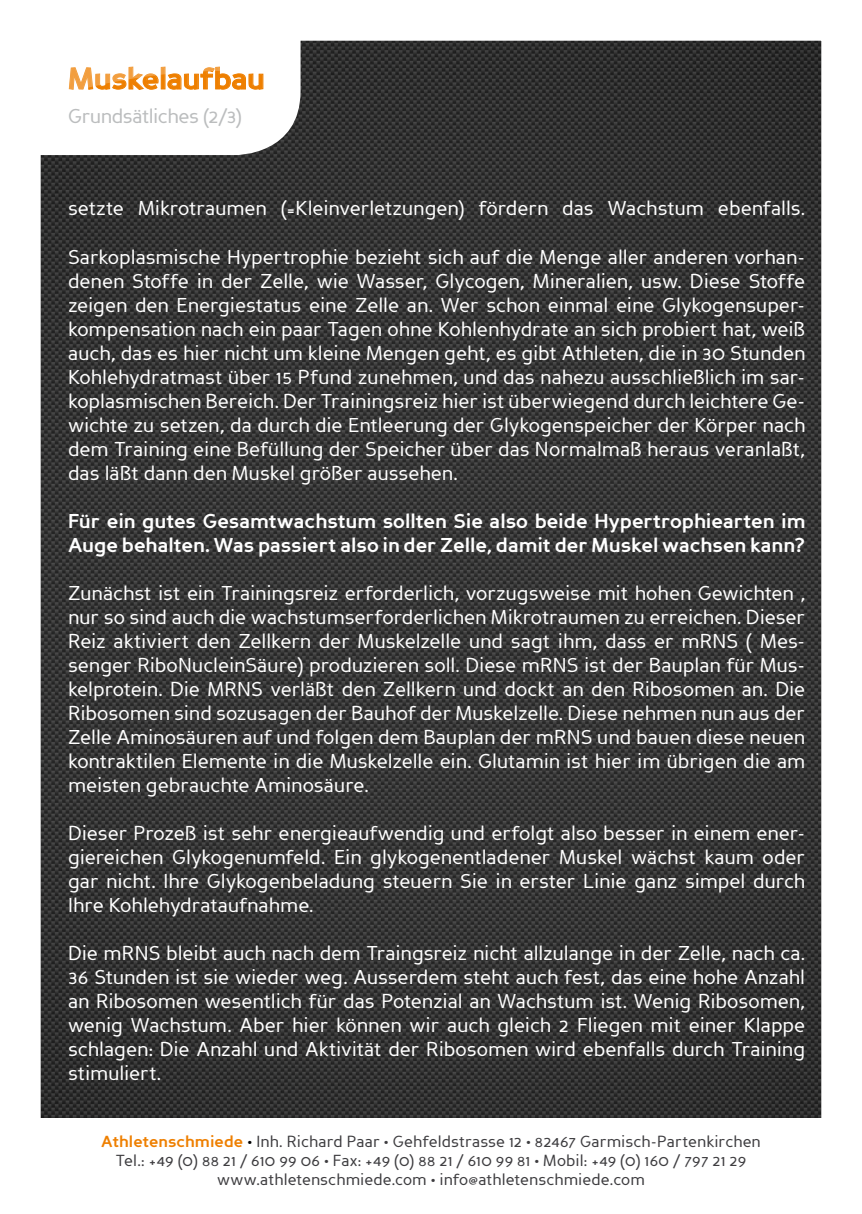
<style>
.page{position:relative;width:862px;height:1214px;background:#fff}
.page>*{position:absolute;margin:0;border:0;box-sizing:border-box;transform-origin:0 0}
.t1{font:700 30px "Perspective Sans";letter-spacing:-.005em;color:#ee7f00}
.t2{font:20px/24px "Perspective Sans";letter-spacing:-.005em;color:#fff;text-align:justify}
.t3{font:700 20px/24px "Perspective Sans";color:#fff}
.t4{font:20px "Perspective Sans";letter-spacing:-.025em;color:#bbbdbe}
.t5{font:16px/19.2px "Perspective Sans";letter-spacing:.005em;color:#3e3d40;text-align:center}
.s1{font-weight:700;color:#ee7f00}
.s2{color:#000}
</style>
<div class="page">
<img style="left:42px;top:42px;width:778px;height:1075px">
<svg style="left:42px;top:42px;width:258px;height:113px"></svg>
<svg style="left:58px;top:48px;width:238px;height:48px"></svg>
<h1 class="t1" style="left:68px;top:61px;width:198px">Muskelaufbau</h1>
<p class="t4" style="left:68px;top:104px;width:176px">Grundsätliches (2/3)</p>
<p class="t2" style="left:68px;top:197px;width:738px">setzte Mikrotraumen (=Kleinverletzungen) fördern das Wachstum ebenfalls.</p>
<p class="t2" style="left:68px;top:245px;width:739px">Sarkoplasmische Hypertrophie bezieht sich auf die Menge aller anderen vorhan&shy;denen Stoffe in der Zelle, wie Wasser, Glycogen, Mineralien, usw. Diese Stoffe zeigen den Energiestatus eine Zelle an. Wer schon einmal eine Glykogensuper&shy;kompensation nach ein paar Tagen ohne Kohlenhydrate an sich probiert hat, weiß auch, das es hier nicht um kleine Mengen geht, es gibt Athleten, die in 30 Stunden Kohlehydratmast über 15 Pfund zunehmen, und das nahezu ausschließlich im sar&shy;koplasmischen Bereich. Der Trainingsreiz hier ist überwiegend durch leichtere Ge&shy;wichte zu setzen, da durch die Entleerung der Glykogenspeicher der Körper nach dem Training eine Befüllung der Speicher über das Normalmaß heraus veranlaßt, das läßt dann den Muskel größer aussehen.</p>
<p class="t3" style="left:68px;top:509px;width:738px">Für ein gutes Gesamtwachstum sollten Sie also beide Hypertrophiearten im<br>Auge behalten. Was passiert also in der Zelle, damit der Muskel wachsen kann?</p>
<p class="t2" style="left:68px;top:581px;width:739px">Zunächst ist ein Trainingsreiz erforderlich, vorzugsweise mit hohen Gewichten , nur so sind auch die wachstumserforderlichen Mikrotraumen zu erreichen. Dieser Reiz aktiviert den Zellkern der Muskelzelle und sagt ihm, dass er mRNS ( Mes&shy;senger RiboNucleinSäure) produzieren soll. Diese mRNS ist der Bauplan für Mus&shy;kelprotein. Die MRNS verläßt den Zellkern und dockt an den Ribosomen an. Die Ribosomen sind sozusagen der Bauhof der Muskelzelle. Diese nehmen nun aus der Zelle Aminosäuren auf und folgen dem Bauplan der mRNS und bauen diese neuen kontraktilen Elemente in die Muskelzelle ein. Glutamin ist hier im übrigen die am meisten gebrauchte Aminosäure.</p>
<p class="t2" style="left:68px;top:821px;width:739px">Dieser Prozeß ist sehr energieaufwendig und erfolgt also besser in einem ener&shy;giereichen Glykogenumfeld. Ein glykogenentladener Muskel wächst kaum oder gar nicht. Ihre Glykogenbeladung steuern Sie in erster Linie ganz simpel durch Ihre Kohlehydrataufnahme.</p>
<p class="t2" style="left:68px;top:941px;width:739px">Die mRNS bleibt auch nach dem Traingsreiz nicht allzulange in der Zelle, nach ca.<br>36 Stunden ist sie wieder weg. Ausserdem steht auch fest, das eine hohe Anzahl an Ribosomen wesentlich für das Potenzial an Wachstum ist. Wenig Ribosomen, wenig Wachstum. Aber hier können wir auch gleich 2 Fliegen mit einer Klappe schlagen: Die Anzahl und Aktivität der Ribosomen wird ebenfalls durch Training stimuliert.</p>
<p class="t5" style="left:101px;top:1131px;width:661px"><span class="s1">Athletenschmiede</span> <span class="s2">•</span> Inh. Richard Paar • Gehfeldstrasse 12 • 82467 Garmisch-Partenkirchen<br>Tel.: +49 (0) 88 21 / 610 99 06 • Fax: +49 (0) 88 21 / 610 99 81 • Mobil: +49 (0) 160 / 797 21 29 www.athletenschmiede.com • info@athletenschmiede.com</p>
</div>
